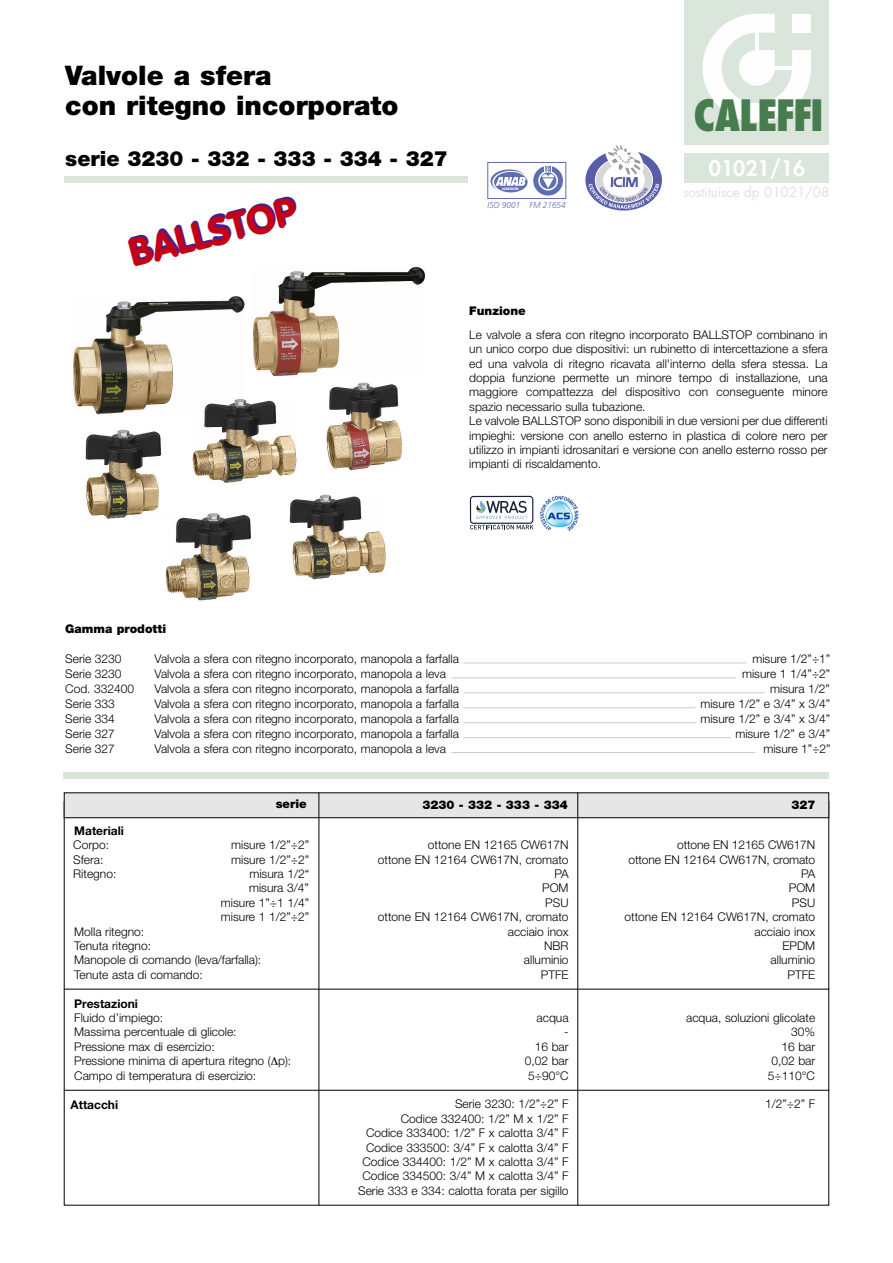
<style>
.page{position:relative;width:893px;height:1263px;background:#fff}
.page>*{position:absolute;margin:0;border:0;box-sizing:border-box;transform-origin:0 0}
.t1{font:800 condensed 42px "Futura";letter-spacing:-.035em;color:#477c4f}
.t2{font:900 38.85px "VAG Rounded";color:#c60014}
.t3{font:900 27px/30.9px "Helvetica Neue";color:#000}
.t4{font:900 21px "Helvetica Neue";color:#000}
.t5{font:800 21px "Futura";color:#fff}
.t6{font:13.5px "Futura";letter-spacing:-.005em;color:#dae5dc}
.t7{font:300 12px/14.4px "Helvetica Neue";color:#000;text-align:right}
.t8{font:900 12px "Helvetica Neue";color:#000}
.t9{font:700 12px "Helvetica Neue";color:#000}
.t10{font:italic 300 8.7px "Frutiger";letter-spacing:-.005em;color:#5e6eb0}
.t11{font:900 condensed 3.15px "Helvetica";letter-spacing:.005em;color:#fefefe}
</style>
<div class="page">
<div style="left:685px;top:153px;width:144px;height:30px;background:#dae5dc"></div>
<div style="left:64px;top:772px;width:765px;height:6px;background:#dae5dc"></div>
<hr style="left:463px;top:663px;width:284px;height:1px;background:#ccc">
<hr style="left:451px;top:678px;width:285px;height:1px;background:#ccc">
<hr style="left:463px;top:692px;width:302px;height:1px;background:#ccc">
<hr style="left:463px;top:707px;width:232px;height:1px;background:#ccc">
<hr style="left:463px;top:722px;width:233px;height:1px;background:#ccc">
<hr style="left:463px;top:737px;width:268px;height:1px;background:#ccc">
<hr style="left:451px;top:752px;width:304px;height:1px;background:#ccc">
<div style="left:685px;top:0;width:144px;height:145px;background:#dae5dc"></div>
<svg style="left:703px;top:14px;width:108px;height:108px"></svg>
<hr style="left:755px;top:32px;width:4px;height:18px;background:#fefefe">
<hr style="left:774px;top:66px;width:18px;height:4px;background:#fefefe">
<div style="left:64px;top:176px;width:404px;height:7px;background:#dae5dc"></div>
<div style="left:494px;top:172px;width:34px;height:20px;background:#5e6eb0;border-radius:50%"></div>
<svg style="left:490px;top:169px;width:36px;height:21px"></svg>
<div style="left:487px;top:162px;width:79px;height:37px;border:1px solid #5e6eb0"></div>
<svg style="left:533px;top:166px;width:30px;height:30px"></svg>
<svg style="left:538px;top:171px;width:20px;height:19px"></svg>
<div style="left:540px;top:172px;width:16px;height:17px;background:#5e6eb0;border-radius:50%"></div>
<svg style="left:542px;top:166px;width:12px;height:22px"></svg>
<svg style="left:585px;top:150px;width:77px;height:61px"></svg>
<svg style="left:588px;top:145px;width:71px;height:64px"></svg>
<svg style="left:469px;top:495px;width:65px;height:35px"></svg>
<svg style="left:476px;top:501px;width:51px;height:18px"></svg>
<div style="left:470px;top:496px;width:63px;height:28px;border:1px solid #1b213a;border-radius:3px"></div>
<svg style="left:470px;top:525px;width:63px;height:4px"></svg>
<div style="left:64px;top:793px;width:765px;height:25px;background:#e6e6e6"></div>
<div style="left:64px;top:792px;width:765px;height:26px;border:1px solid #000"></div>
<hr style="left:318px;top:792px;width:1px;height:413px;background:#000">
<hr style="left:577px;top:792px;width:1px;height:413px;background:#000">
<hr style="left:64px;top:989px;width:765px;height:1px;background:#000">
<hr style="left:64px;top:1090px;width:765px;height:1px;background:#000">
<img style="left:73px;top:296px;width:172px;height:119px">
<img style="left:85px;top:429px;width:77px;height:90px">
<img style="left:166px;top:513px;width:85px;height:88px">
<img style="left:193px;top:398px;width:104px;height:85px">
<img style="left:326px;top:382px;width:76px;height:89px">
<img style="left:252px;top:266px;width:173px;height:110px">
<img style="left:289px;top:494px;width:97px;height:86px">
<img style="left:541px;top:495px;width:37px;height:36px">
<h3 class="t3" style="left:65px;top:62px;width:335px">Valvole a sfera<br>con ritegno incorporato</h3>
<h3 class="t4" style="left:65px;top:151px;width:384px">serie 3230 - 332 - 333 - 334 - 327</h3>
<h2 class="t2" style="left:125px;top:239px;width:174px;rotate:-15deg">BALLSTOP</h2>
<p class="t11" style="left:502px;top:187px;width:18px">ACCREDITED</p>
<p class="t10" style="left:488px;top:201px;width:80px">ISO 9001 FM 21654</p>
<h1 class="t1" style="left:693px;top:98px;width:132px">CALEFFI</h1>
<h3 class="t5" style="left:709px;top:158px;width:98px">01021/16</h3>
<p class="t6" style="left:683px;top:186px;width:148px">sostituisce dp 01021/08</p>
<p class="t8" style="left:469px;top:307px;width:58px">Funzione</p>
<p class="t7" style="left:469px;top:328px;width:360px;text-align:left">Le valvole a sfera con ritegno incorporato BALLSTOP combinano in un unico corpo due dispositivi: un rubinetto di intercettazione a sfera ed una valvola di ritegno ricavata all'interno della sfera stessa. La doppia funzione permette un minore tempo di installazione, una maggiore compattezza del dispositivo con conseguente minore spazio necessario sulla tubazione.<br>Le valvole BALLSTOP sono disponibili in due versioni per due differenti impieghi: versione con anello esterno in plastica di colore nero per utilizzo in impianti idrosanitari e versione con anello esterno rosso per impianti di riscaldamento.</p>
<p class="t8" style="left:65px;top:625px;width:102px">Gamma prodotti</p>
<p class="t7" style="left:65px;top:652px;width:58px">Serie 3230</p>
<p class="t7" style="left:155px;top:652px;width:306px">Valvola a sfera con ritegno incorporato, manopola a farfalla</p>
<p class="t7" style="left:752px;top:652px;width:79px">misure 1/2”÷1”</p>
<p class="t7" style="left:65px;top:667px;width:58px">Serie 3230</p>
<p class="t7" style="left:155px;top:667px;width:293px">Valvola a sfera con ritegno incorporato, manopola a leva</p>
<p class="t7" style="left:742px;top:667px;width:90px">misure 1 1/4”÷2”</p>
<p class="t7" style="left:65px;top:682px;width:71px">Cod. 332400</p>
<p class="t7" style="left:155px;top:682px;width:306px">Valvola a sfera con ritegno incorporato, manopola a farfalla</p>
<p class="t7" style="left:770px;top:682px;width:61px">misura 1/2”</p>
<p class="t7" style="left:65px;top:697px;width:51px">Serie 333</p>
<p class="t7" style="left:155px;top:697px;width:306px">Valvola a sfera con ritegno incorporato, manopola a farfalla</p>
<p class="t7" style="left:700px;top:697px;width:131px">misure 1/2” e 3/4” x 3/4”</p>
<p class="t7" style="left:65px;top:712px;width:51px">Serie 334</p>
<p class="t7" style="left:155px;top:712px;width:306px">Valvola a sfera con ritegno incorporato, manopola a farfalla</p>
<p class="t7" style="left:700px;top:712px;width:131px">misure 1/2” e 3/4” x 3/4”</p>
<p class="t7" style="left:65px;top:727px;width:51px">Serie 327</p>
<p class="t7" style="left:155px;top:727px;width:306px">Valvola a sfera con ritegno incorporato, manopola a farfalla</p>
<p class="t7" style="left:735px;top:727px;width:97px">misure 1/2” e 3/4”</p>
<p class="t7" style="left:65px;top:742px;width:51px">Serie 327</p>
<p class="t7" style="left:155px;top:742px;width:293px">Valvola a sfera con ritegno incorporato, manopola a leva</p>
<p class="t7" style="left:763px;top:742px;width:69px">misure 1”÷2”</p>
<p class="t8" style="left:276px;top:799px;width:33px">serie</p>
<p class="t8" style="left:422px;top:800px;width:147px">3230 - 332 - 333 - 334</p>
<p class="t8" style="left:791px;top:800px;width:26px">327</p>
<p class="t9" style="left:74px;top:826px;width:51px">Materiali</p>
<p class="t7" style="left:73px;top:839px;width:37px">Corpo:</p>
<p class="t7" style="left:231px;top:839px;width:79px">misure 1/2”÷2”</p>
<p class="t7" style="left:73px;top:853px;width:32px">Sfera:</p>
<p class="t7" style="left:231px;top:853px;width:79px">misure 1/2”÷2”</p>
<p class="t7" style="left:73px;top:868px;width:45px">Ritegno:</p>
<p class="t7" style="left:221px;top:868px;width:90px">misura 1/2“ misura 3/4” misure 1”÷1 1/4” misure 1 1/2”÷2”</p>
<p class="t7" style="left:74px;top:925px;width:189px;text-align:left">Molla ritegno:<br>Tenuta ritegno:<br>Manopole di comando (leva/farfalla):<br>Tenute asta di comando:</p>
<p class="t9" style="left:74px;top:999px;width:65px">Prestazioni</p>
<p class="t7" style="left:74px;top:1012px;width:219px;text-align:left">Fluido d’impiego:<br>Massima percentuale di glicole:<br>Pressione max di esercizio:<br>Pressione minima di apertura ritegno ( p):<br>Campo di temperatura di esercizio:</p>
<p class="t9" style="left:71px;top:1100px;width:49px">Attacchi</p>
<p class="t7" style="left:378px;top:839px;width:192px">ottone EN 12165 CW617N<br>ottone EN 12164 CW617N, cromato<br>PA<br>POM<br>PSU<br>ottone EN 12164 CW617N, cromato acciaio inox<br>NBR<br>alluminio<br>PTFE</p>
<p class="t7" style="left:525px;top:1012px;width:45px">acqua<br>-<br>16 bar<br>0,02 bar<br>5÷90°C</p>
<p class="t7" style="left:358px;top:1098px;width:212px">Serie 3230: 1/2”÷2” F<br>Codice 332400: 1/2” M x 1/2” F<br>Codice 333400: 1/2” F x calotta 3/4” F Codice 333500: 3/4” F x calotta 3/4” F Codice 334400: 1/2” M x calotta 3/4” F Codice 334500: 3/4” M x calotta 3/4” F Serie 333 e 334: calotta forata per sigillo</p>
<p class="t7" style="left:624px;top:839px;width:192px">ottone EN 12165 CW617N<br>ottone EN 12164 CW617N, cromato<br>PA<br>POM<br>PSU<br>ottone EN 12164 CW617N, cromato acciaio inox<br>EPDM<br>alluminio<br>PTFE</p>
<p class="t7" style="left:686px;top:1012px;width:131px">acqua, soluzioni glicolate<br>30%<br>16 bar<br>0,02 bar<br>5÷110°C</p>
<p class="t7" style="left:765px;top:1098px;width:52px">1/2”÷2” F</p>
</div>
